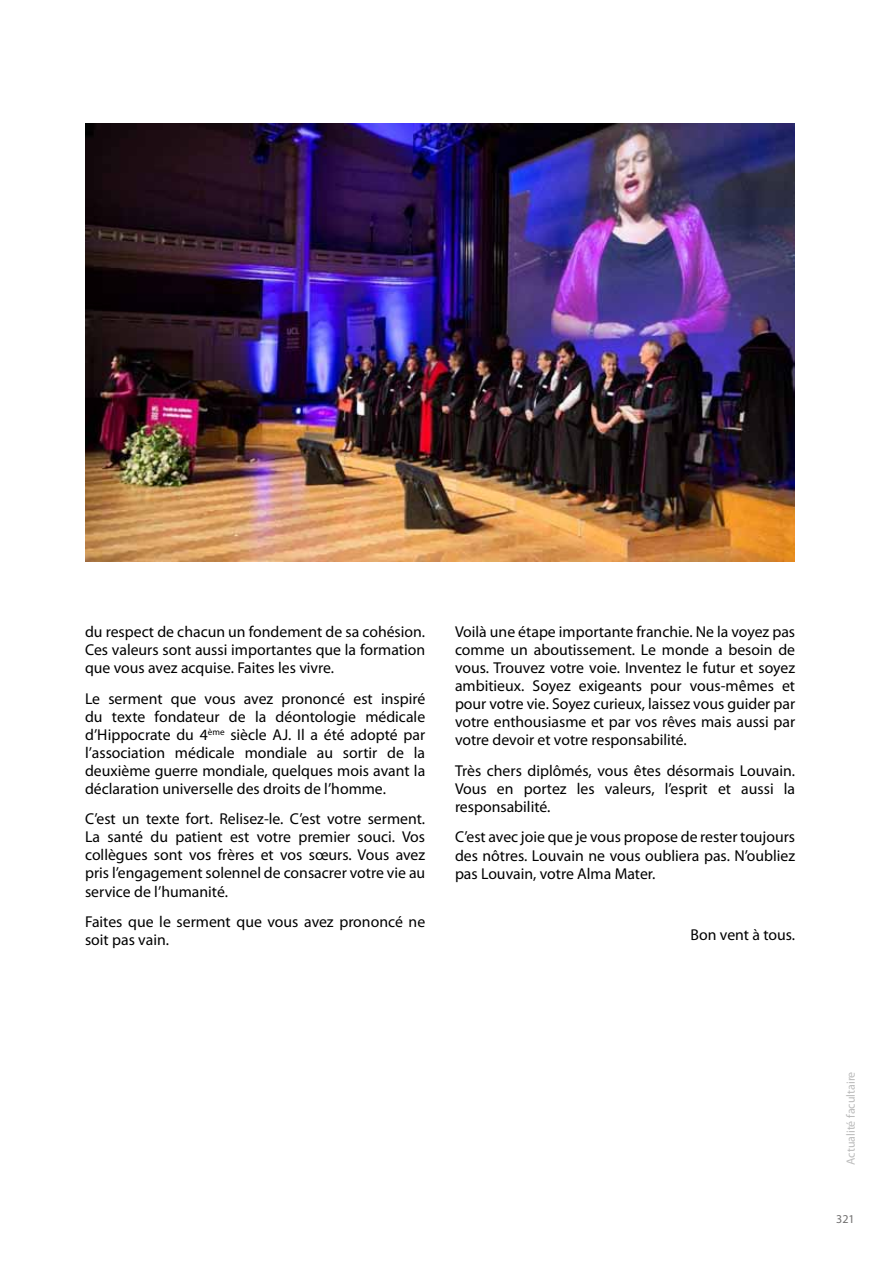
<style>
.page{position:relative;width:893px;height:1263px;background:#fff}
.page>*{position:absolute;margin:0;border:0;box-sizing:border-box;transform-origin:0 0}
.t1{font:15.75px/18px "Myriad Pro";color:#000;text-align:justify}
.t2{font:12px "Myriad Pro";color:#bcbcbc}
.t3{font:12px "Myriad Pro";color:#706f6f}
</style>
<div class="page">
<img style="left:85px;top:123px;width:710px;height:438px">
<p class="t1" style="left:85px;top:622px;width:342px">du respect de chacun un fondement de sa cohésion.<br>Ces valeurs sont aussi importantes que la formation que vous avez acquise. Faites les vivre.</p>
<p class="t1" style="left:85px;top:689px;width:342px">Le serment que vous avez prononcé est inspiré du texte fondateur de la déontologie médicale d’Hippocrate du 4<sup>ème</sup> siècle AJ. Il a été adopté par l’association médicale mondiale au sortir de la deuxième guerre mondiale, quelques mois avant la déclaration universelle des droits de l’homme.</p>
<p class="t1" style="left:85px;top:810px;width:342px">C’est un texte fort. Relisez-le. C’est votre serment.<br>La santé du patient est votre premier souci. Vos collègues sont vos frères et vos sœurs. Vous avez pris l’engagement solennel de consacrer votre vie au service de l’humanité.</p>
<p class="t1" style="left:85px;top:913px;width:342px">Faites que le serment que vous avez prononcé ne soit pas vain.</p>
<p class="t1" style="left:455px;top:622px;width:342px">Voilà une étape importante franchie. Ne la voyez pas comme un aboutissement. Le monde a besoin de vous. Trouvez votre voie. Inventez le futur et soyez ambitieux. Soyez exigeants pour vous-mêmes et pour votre vie. Soyez curieux, laissez vous guider par votre enthousiasme et par vos rêves mais aussi par votre devoir et votre responsabilité.</p>
<p class="t1" style="left:455px;top:761px;width:342px">Très chers diplômés, vous êtes désormais Louvain.<br>Vous en portez les valeurs, l’esprit et aussi la responsabilité.</p>
<p class="t1" style="left:455px;top:828px;width:342px">C’est avec joie que je vous propose de rester toujours des nôtres. Louvain ne vous oubliera pas. N’oubliez pas Louvain, votre Alma Mater.</p>
<p class="t1" style="left:691px;top:925px;width:106px">Bon vent à tous.</p>
<p class="t2" style="left:843px;top:1165px;width:95px;rotate:-90deg">Actualité facultaire</p>
<p class="t3" style="left:836px;top:1211px;width:20px">321</p>
</div>
